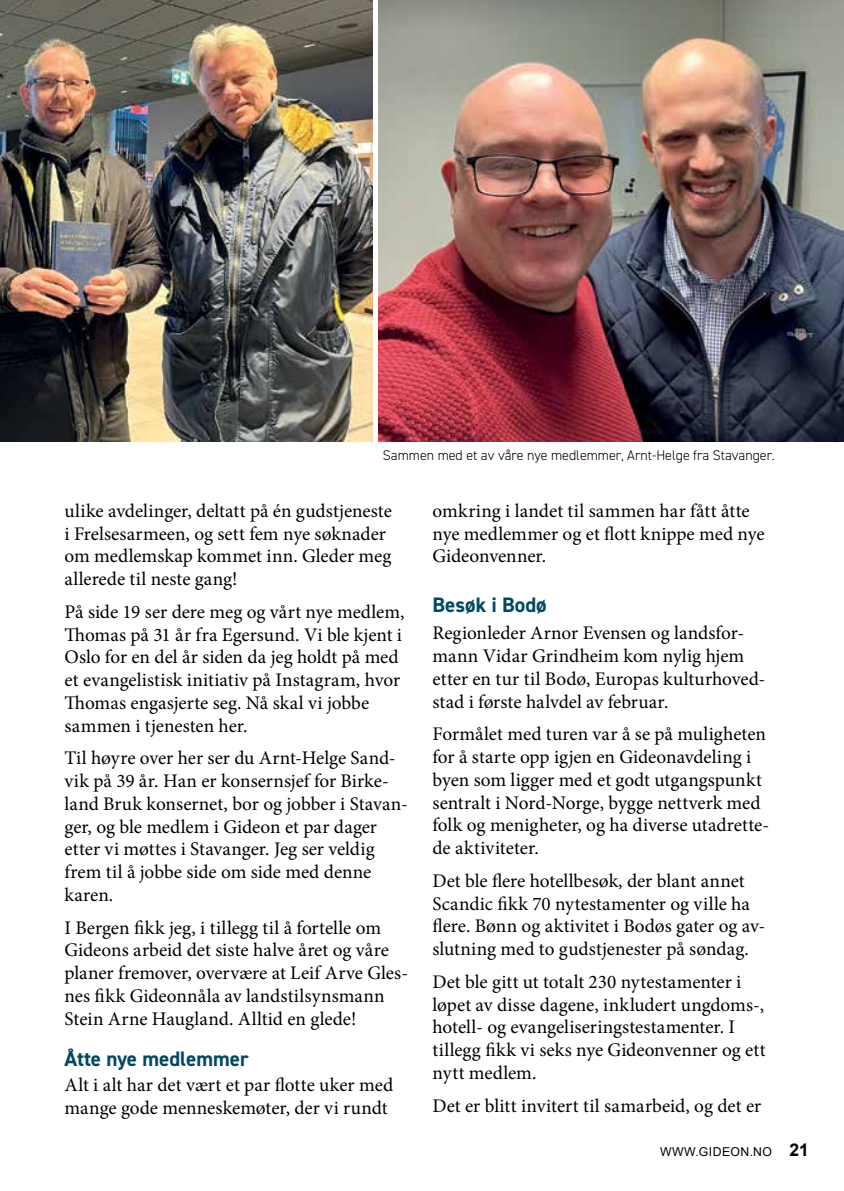
<style>
.page{position:relative;width:844px;height:1191px;background:#fff}
.page>*{position:absolute;margin:0;border:0;box-sizing:border-box;transform-origin:0 0}
.t1{font:700 21px "DIN2014";color:#004963}
.t2{font:19.25px/22.8px "Minion Pro";color:#000}
.t3{font:300 14px "DIN2014";color:#000}
.t4{font:12.25px "Arial";letter-spacing:.035em;color:#000}
.s1{font-weight:700;font-size:17.5px}
</style>
<div class="page">
<img style="left:379px;top:0;width:464px;height:441px">
<img style="left:0;top:0;width:372px;height:441px">
<p class="t3" style="left:383px;top:446px;width:393px">Sammen med et av våre nye medlemmer, Arnt-Helge fra Stavanger.</p>
<p class="t2" style="left:64px;top:499px;width:329px">ulike avdelinger, deltatt på én gudstjeneste i Frelsesarmeen, og sett fem nye søknader om medlemskap kommet inn. Gleder meg allerede til neste gang!</p>
<p class="t2" style="left:64px;top:600px;width:341px">På side 19 ser dere meg og vårt nye medlem, Thomas på 31 år fra Egersund. Vi ble kjent i Oslo for en del år siden da jeg holdt på med et evangelistisk initiativ på Instagram, hvor Thomas engasjerte seg. Nå skal vi jobbe sammen i tjenesten her.</p>
<p class="t2" style="left:64px;top:747px;width:345px">Til høyre over her ser du Arnt-Helge Sand&shy;vik på 39 år. Han er konsernsjef for Birke&shy;land Bruk konsernet, bor og jobber i Stavan&shy;ger, og ble medlem i Gideon et par dager etter vi møttes i Stavanger. Jeg ser veldig frem til å jobbe side om side med denne karen.</p>
<p class="t2" style="left:64px;top:916px;width:345px">I Bergen fikk jeg, i tillegg til å fortelle om Gideons arbeid det siste halve året og våre planer fremover, overvære at Leif Arve Gles&shy;nes fikk Gideonnåla av landstilsynsmann Stein Arne Haugland. Alltid en glede!</p>
<p class="t1" style="left:64px;top:1045px;width:186px">Åtte nye medlemmer</p>
<p class="t2" style="left:64px;top:1073px;width:330px">Alt i alt har det vært et par flotte uker med mange gode menneskemøter, der vi rundt</p>
<p class="t2" style="left:432px;top:499px;width:333px">omkring i landet til sammen har fått åtte nye medlemmer og et flott knippe med nye<br>Gideonvenner.</p>
<p class="t1" style="left:432px;top:590px;width:116px">Besøk i Bodø</p>
<p class="t2" style="left:432px;top:622px;width:334px">Regionleder Arnor Evensen og landsfor&shy;mann Vidar Grindheim kom nylig hjem etter en tur til Bodø, Europas kulturhoved&shy;stad i første halvdel av februar.</p>
<p class="t2" style="left:432px;top:723px;width:338px">Formålet med turen var å se på muligheten for å starte opp igjen en Gideonavdeling i byen som ligger med et godt utgangspunkt sentralt i Nord-Norge, bygge nettverk med folk og menigheter, og ha diverse utadrette&shy;de aktiviteter.</p>
<p class="t2" style="left:432px;top:869px;width:334px">Det ble flere hotellbesøk, der blant annet Scandic fikk 70 nytestamenter og ville ha flere. Bønn og aktivitet i Bodøs gater og av&shy;slutning med to gudstjenester på søndag.</p>
<p class="t2" style="left:432px;top:970px;width:334px">Det ble gitt ut totalt 230 nytestamenter i løpet av disse dagene, inkludert ungdoms-, hotell- og evangeliseringstestamenter. I tillegg fikk vi seks nye Gideonvenner og ett nytt medlem.</p>
<p class="t2" style="left:432px;top:1094px;width:330px">Det er blitt invitert til samarbeid, og det er</p>
<p class="t4" style="left:660px;top:1143px;width:150px">WWW.GIDEON.NO <span class="s1">21</span></p>
</div>
